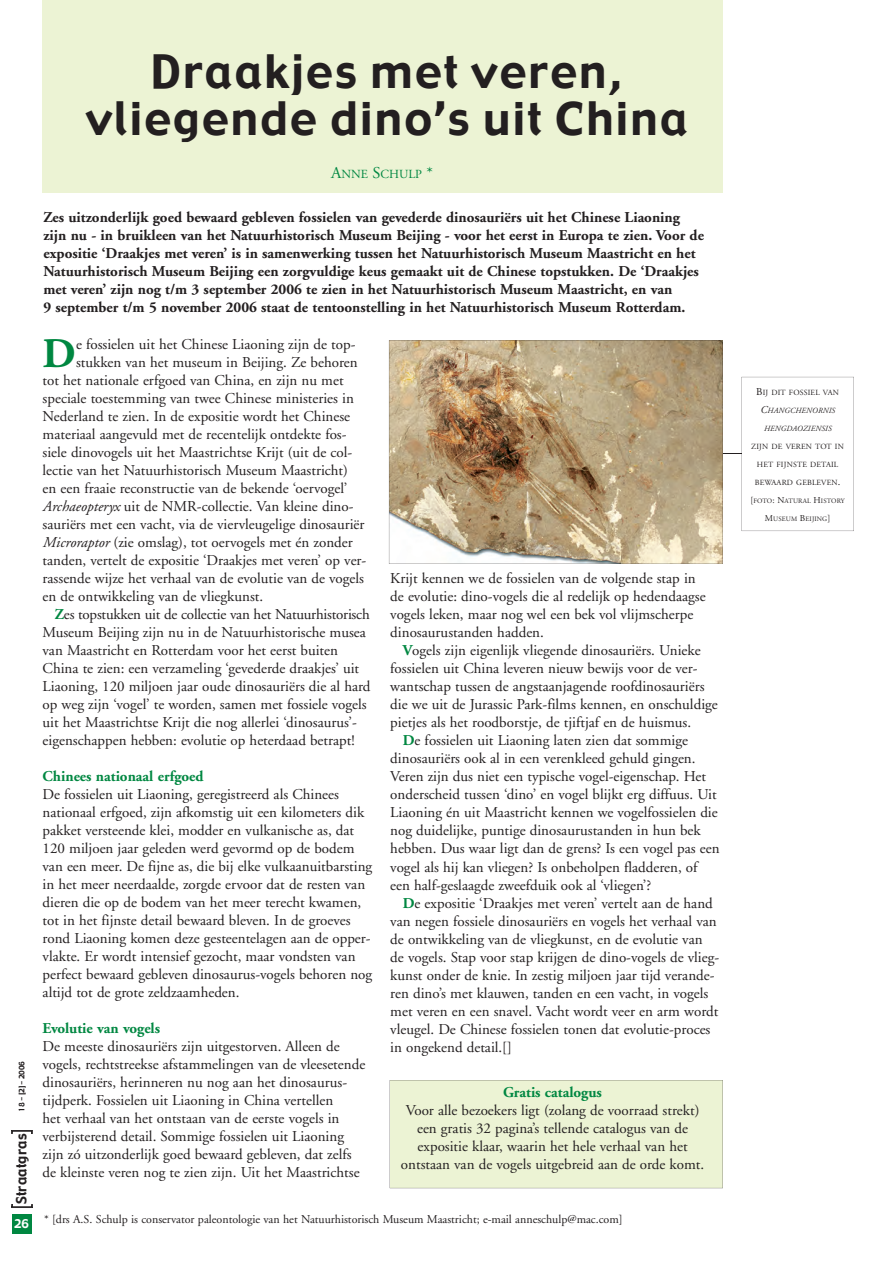
<style>
.page{position:relative;width:893px;height:1263px;background:#fff}
.page>*{position:absolute;margin:0;border:0;box-sizing:border-box;transform-origin:0 0}
.t1{font:45px/46.5px "Gadget";letter-spacing:.05em;color:#231f20;text-align:center}
.t2{font:700 42.15px "Adobe Garamond";color:#008741}
.t3{font:15px/18px "Adobe Garamond";color:#231f20}
.t4{font:700 15px/18px "Adobe Garamond";color:#231f20}
.t5{font:700 15px "Adobe Garamond";color:#008741}
.t6{font:14.1px "Gadget";letter-spacing:.02em;color:#231f20}
.t7{font:12.3px "Adobe Garamond";color:#008741}
.t8{font:12px "Adobe Garamond";color:#231f20}
.t9{font:12px "Gadget";color:#fff}
.t10{font:7.8px "Adobe Garamond";letter-spacing:.02em;color:#231f20}
.t11{font:italic 7.8px "Adobe Garamond";letter-spacing:.02em;color:#231f20}
.t12{font:7.5px "Gadget";color:#231f20}
.t13{font:6.75px "Adobe Garamond";letter-spacing:.02em;color:#231f20}
.s1{font-size:16.5px}
.s2{font-style:italic}
.s3{font-weight:700;color:#008741}
.s4{font-size:10.5px}
.s5{font-size:9px}
</style>
<div class="page">
<svg style="left:11px;top:1204px;width:22px;height:4px"></svg>
<svg style="left:11px;top:1130px;width:22px;height:4px"></svg>
<div style="left:12px;top:1214px;width:19px;height:19px;background:#008741"></div>
<div style="left:43px;top:0;width:680px;height:193px;background:#ecf3d4"></div>
<div style="left:390px;top:1080px;width:333px;height:108px;background:#ecf3d4"></div>
<svg style="left:389px;top:340px;width:334px;height:224px;background:#b8a280"></svg>
<svg style="left:723px;top:377px;width:131px;height:154px"></svg>
<p class="t12" style="left:17px;top:1112px;width:52px;rotate:-90deg">18 - [2]- 2006</p>
<p class="t6" style="left:12px;top:1204px;width:72px;rotate:-90deg">Straatgras</p>
<p class="t9" style="left:14px;top:1216px;width:16px">26</p>
<h1 class="t1" style="left:86px;top:51px;width:603px">Draakjes met veren, vliegende dino’s uit China</h1>
<p class="t7" style="left:331px;top:168px;width:103px"><span class="s1">A</span>NNE <span class="s1">S</span>CHULP <span class="s1">*</span></p>
<p class="t4" style="left:43px;top:209px;width:662px">Zes uitzonderlijk goed bewaard gebleven fossielen van gevederde dinosauriërs uit het Chinese Liaoning zijn nu - in bruikleen van het Natuurhistorisch Museum Beijing - voor het eerst in Europa te zien. Voor de expositie ‘Draakjes met veren’ is in samenwerking tussen het Natuurhistorisch Museum Maastricht en het Natuurhistorisch Museum Beijing een zorgvuldige keus gemaakt uit de Chinese topstukken. De ‘Draakjes met veren’ zijn nog t/m 3 september 2006 te zien in het Natuurhistorisch Museum Maastricht, en van<br>9 september t/m 5 november 2006 staat de tentoonstelling in het Natuurhistorisch Museum Rotterdam.</p>
<h2 class="t2" style="left:43px;top:330px;width:35px">D</h2>
<p class="t3" style="left:76px;top:335px;width:281px">e fossielen uit het Chinese Liaoning zijn de top-</p>
<p class="t3" style="left:76px;top:353px;width:283px">stukken van het museum in Beijing. Ze behoren</p>
<p class="t3" style="left:43px;top:371px;width:303px">tot het nationale erfgoed van China, en zijn nu met</p>
<p class="t3" style="left:43px;top:389px;width:313px">speciale toestemming van twee Chinese ministeries in</p>
<p class="t3" style="left:43px;top:407px;width:309px">Nederland te zien. In de expositie wordt het Chinese</p>
<p class="t3" style="left:43px;top:425px;width:305px">materiaal aangevuld met de recentelijk ontdekte fos-</p>
<p class="t3" style="left:43px;top:443px;width:311px">siele dinovogels uit het Maastrichtse Krijt (uit de col-</p>
<p class="t3" style="left:43px;top:461px;width:307px">lectie van het Natuurhistorisch Museum Maastricht)</p>
<p class="t3" style="left:43px;top:479px;width:306px">en een fraaie reconstructie van de bekende ‘oervogel’</p>
<p class="t3" style="left:43px;top:497px;width:312px"><span class="s2">Archaeopteryx</span> uit de NMR-collectie. Van kleine dino-</p>
<p class="t3" style="left:43px;top:515px;width:323px">sauriërs met een vacht, via de viervleugelige dinosauriër</p>
<p class="t3" style="left:43px;top:533px;width:312px"><span class="s2">Microraptor</span> (zie omslag), tot oervogels met én zonder</p>
<p class="t3" style="left:43px;top:551px;width:325px">tanden, vertelt de expositie ‘Draakjes met veren’ op ver-</p>
<p class="t3" style="left:43px;top:569px;width:323px">rassende wijze het verhaal van de evolutie van de vogels</p>
<p class="t3" style="left:43px;top:587px;width:222px">en de ontwikkeling van de vliegkunst.</p>
<p class="t3" style="left:55px;top:605px;width:316px"><span class="s3">Z</span>es topstukken uit de collectie van het Natuurhistorisch</p>
<p class="t3" style="left:43px;top:623px;width:325px">Museum Beijing zijn nu in de Natuurhistorische musea</p>
<p class="t3" style="left:43px;top:641px;width:297px">van Maastricht en Rotterdam voor het eerst buiten</p>
<p class="t3" style="left:43px;top:659px;width:318px">China te zien: een verzameling ‘gevederde draakjes’ uit</p>
<p class="t3" style="left:43px;top:677px;width:329px">Liaoning, 120 miljoen jaar oude dinosauriërs die al hard</p>
<p class="t3" style="left:43px;top:695px;width:326px">op weg zijn ‘vogel’ te worden, samen met fossiele vogels</p>
<p class="t3" style="left:43px;top:713px;width:316px">uit het Maastrichtse Krijt die nog allerlei ‘dinosaurus’-</p>
<p class="t3" style="left:43px;top:731px;width:314px">eigenschappen hebben: evolutie op heterdaad betrapt!</p>
<p class="t5" style="left:43px;top:768px;width:163px">Chinees nationaal erfgoed</p>
<p class="t3" style="left:43px;top:785px;width:331px">De fossielen uit Liaoning, geregistreerd als Chinees nationaal erfgoed, zijn afkomstig uit een kilometers dik pakket versteende klei, modder en vulkanische as, dat 120 miljoen jaar geleden werd gevormd op de bodem van een meer. De fijne as, die bij elke vulkaanuitbarsting in het meer neerdaalde, zorgde ervoor dat de resten van dieren die op de bodem van het meer terecht kwamen, tot in het fijnste detail bewaard bleven. In de groeves rond Liaoning komen deze gesteentelagen aan de opper&shy;vlakte. Er wordt intensief gezocht, maar vondsten van perfect bewaard gebleven dinosaurus-vogels behoren nog altijd tot de grote zeldzaamheden.</p>
<p class="t5" style="left:43px;top:1020px;width:119px">Evolutie van vogels</p>
<p class="t3" style="left:43px;top:1037px;width:324px">De meeste dinosauriërs zijn uitgestorven. Alleen de vogels, rechtstreekse afstammelingen van de vleesetende dinosauriërs, herinneren nu nog aan het dinosaurus&shy;tijdperk. Fossielen uit Liaoning in China vertellen<br>het verhaal van het ontstaan van de eerste vogels in verbijsterend detail. Sommige fossielen uit Liaoning zijn zó uitzonderlijk goed bewaard gebleven, dat zelfs de kleinste veren nog te zien zijn. Uit het Maastrichtse</p>
<p class="t3" style="left:390px;top:570px;width:317px">Krijt kennen we de fossielen van de volgende stap in de evolutie: dino-vogels die al redelijk op hedendaagse vogels leken, maar nog wel een bek vol vlijmscherpe dinosaurustanden hadden.</p>
<p class="t3" style="left:403px;top:642px;width:299px"><span class="s3">V</span>ogels zijn eigenlijk vliegende dinosauriërs. Unieke</p>
<p class="t3" style="left:390px;top:660px;width:309px">fossielen uit China leveren nieuw bewijs voor de ver-</p>
<p class="t3" style="left:390px;top:678px;width:316px">wantschap tussen de angstaanjagende roofdinosauriërs</p>
<p class="t3" style="left:390px;top:696px;width:329px">die we uit de Jurassic Park-films kennen, en onschuldige</p>
<p class="t3" style="left:390px;top:714px;width:302px">pietjes als het roodborstje, de tjiftjaf en de huismus.</p>
<p class="t3" style="left:403px;top:732px;width:287px"><span class="s3">D</span>e fossielen uit Liaoning laten zien dat sommige</p>
<p class="t3" style="left:390px;top:750px;width:307px">dinosauriërs ook al in een verenkleed gehuld gingen.</p>
<p class="t3" style="left:390px;top:768px;width:317px">Veren zijn dus niet een typische vogel-eigenschap. Het</p>
<p class="t3" style="left:390px;top:786px;width:328px">onderscheid tussen ‘dino’ en vogel blijkt erg diffuus. Uit</p>
<p class="t3" style="left:390px;top:804px;width:329px">Liaoning én uit Maastricht kennen we vogelfossielen die</p>
<p class="t3" style="left:390px;top:822px;width:312px">nog duidelijke, puntige dinosaurustanden in hun bek</p>
<p class="t3" style="left:390px;top:840px;width:331px">hebben. Dus waar ligt dan de grens? Is een vogel pas een</p>
<p class="t3" style="left:390px;top:858px;width:309px">vogel als hij kan vliegen? Is onbeholpen fladderen, of</p>
<p class="t3" style="left:390px;top:876px;width:262px">een half-geslaagde zweefduik ook al ‘vliegen’?</p>
<p class="t3" style="left:403px;top:894px;width:312px"><span class="s3">D</span>e expositie ‘Draakjes met veren’ vertelt aan de hand</p>
<p class="t3" style="left:390px;top:912px;width:328px">van negen fossiele dinosauriërs en vogels het verhaal van</p>
<p class="t3" style="left:390px;top:930px;width:314px">de ontwikkeling van de vliegkunst, en de evolutie van</p>
<p class="t3" style="left:390px;top:948px;width:330px">de vogels. Stap voor stap krijgen de dino-vogels de vlieg-</p>
<p class="t3" style="left:390px;top:966px;width:326px">kunst onder de knie. In zestig miljoen jaar tijd verande-</p>
<p class="t3" style="left:390px;top:984px;width:319px">ren dino’s met klauwen, tanden en een vacht, in vogels</p>
<p class="t3" style="left:390px;top:1002px;width:330px">met veren en een snavel. Vacht wordt veer en arm wordt</p>
<p class="t3" style="left:390px;top:1020px;width:322px">vleugel. De Chinese fossielen tonen dat evolutie-proces</p>
<p class="t3" style="left:390px;top:1038px;width:123px">in ongekend detail.[]</p>
<p class="t5" style="left:503px;top:1084px;width:100px">Gratis catalogus</p>
<p class="t3" style="left:401px;top:1101px;width:305px;text-align:center">Voor alle bezoekers ligt (zolang de voorraad strekt) een gratis 32 pagina’s tellende catalogus van de expositie klaar, waarin het hele verhaal van het ontstaan van de vogels uitgebreid aan de orde komt.</p>
<p class="t8" style="left:44px;top:1213px;width:580px">* [drs A.S. Schulp is conservator paleontologie van het Natuurhistorisch Museum Maastricht; e-mail anneschulp@mac.com]</p>
<p class="t10" style="left:756px;top:389px;width:84px"><span class="s4">B</span>IJ DIT FOSSIEL VAN</p>
<p class="t11" style="left:760px;top:407px;width:76px"><span class="s4">C</span>HANGCHENORNIS</p>
<p class="t11" style="left:764px;top:425px;width:69px">HENGDAOZIENSIS</p>
<p class="t10" style="left:751px;top:443px;width:94px">ZIJN DE VEREN TOT IN</p>
<p class="t10" style="left:757px;top:461px;width:83px">HET FIJNSTE DETAIL</p>
<p class="t10" style="left:755px;top:479px;width:87px">BEWAARD GEBLEVEN<span class="s4">.</span></p>
<p class="t13" style="left:750px;top:497px;width:96px"><span class="s5">[</span>FOTO<span class="s5">: N</span>ATURAL <span class="s5">H</span>ISTORY</p>
<p class="t13" style="left:765px;top:515px;width:67px"><span class="s5">M</span>USEUM <span class="s5">B</span>EIJING<span class="s5">]</span></p>
</div>
